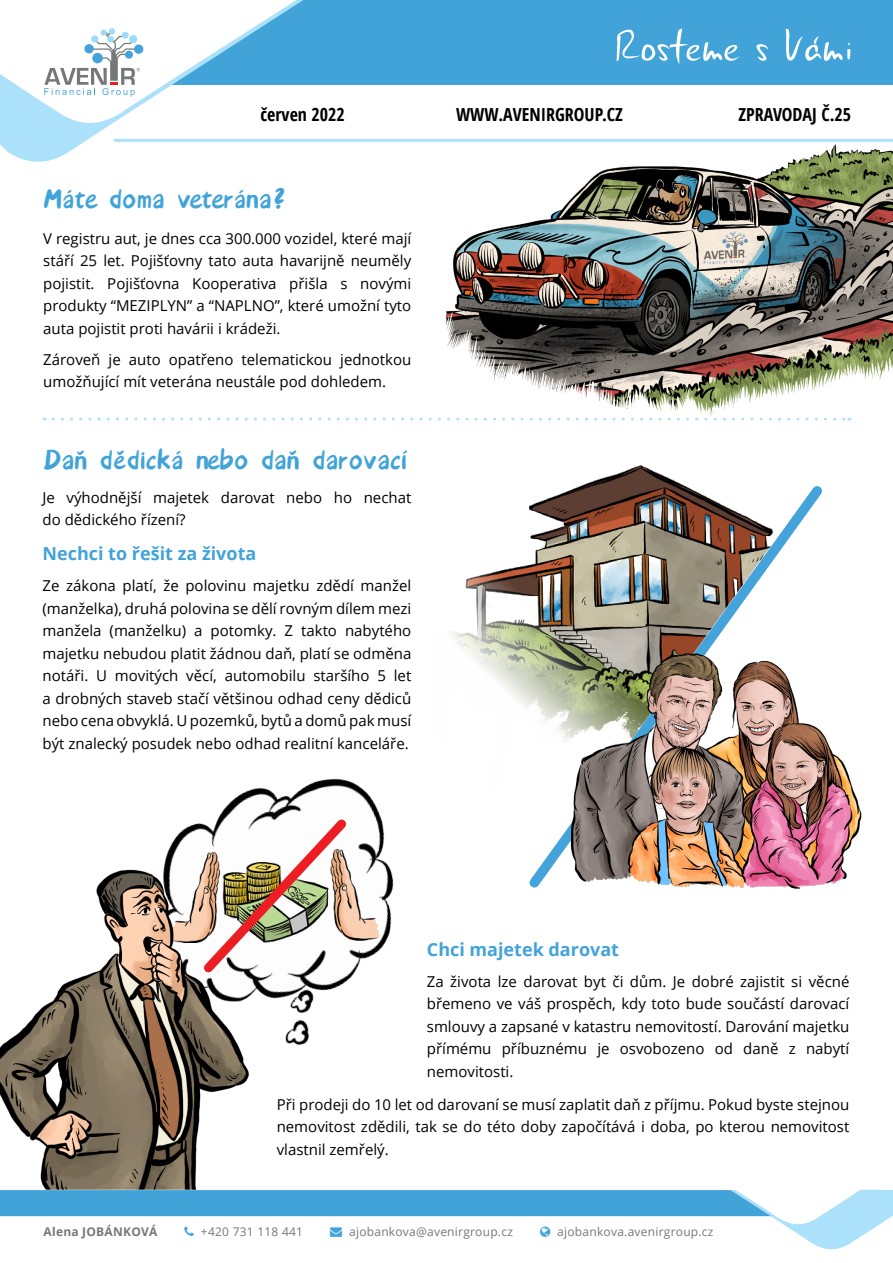
<style>
.page{position:relative;width:893px;height:1263px;background:#fff}
.page>*{position:absolute;margin:0;border:0;box-sizing:border-box;transform-origin:0 0}
.t1{font:36px "Avenir Font";color:#41a3d8}
.t2{font:700 condensed 18px "Open Sans";color:#000}
.t3{font:700 18px "Open Sans";color:#41a3d8}
.t4{font:15px/22.5px "Open Sans";color:#000;text-align:justify}
.t5{font:12px "Open Sans";letter-spacing:.02em;color:#757779}
.t6{font:700 12px "Open Sans";letter-spacing:.02em;color:#757779}
.s1{color:#40a4da}
</style>
<div class="page">
<div style="left:22px;top:0;width:871px;height:85px;background:#41a3d8"></div>
<svg style="left:0;top:0;width:328px;height:162px"></svg>
<svg style="left:617px;top:29px;width:123px;height:35px"></svg>
<svg style="left:756px;top:44px;width:13px;height:17px"></svg>
<svg style="left:786px;top:29px;width:64px;height:32px"></svg>
<svg style="left:0;top:0;width:302px;height:129px"></svg>
<hr style="left:115px;top:139px;width:778px;height:3px;background:#abe1fa">
<img style="left:180px;top:779px;width:214px;height:261px">
<img style="left:354px;top:849px;width:25px;height:93px">
<svg style="left:196px;top:811px;width:158px;height:169px"></svg>
<svg style="left:42px;top:417px;width:808px;height:362px"></svg>
<img style="left:446px;top:144px;width:447px;height:274px">
<img style="left:511px;top:606px;width:351px;height:283px">
<img style="left:0;top:832px;width:308px;height:357px">
<svg style="left:0;top:1189px;width:893px;height:61px"></svg>
<p class="t2" style="left:261px;top:101px;width:86px">červen 2022</p>
<p class="t2" style="left:456px;top:101px;width:168px">WWW.AVENIRGROUP.CZ</p>
<p class="t2" style="left:738px;top:101px;width:114px">ZPRAVODAJ Č.25</p>
<h1 class="t1" style="left:43px;top:184px;width:245px">Máte doma veterána?</h1>
<p class="t4" style="left:43px;top:227px;width:370px">V registru aut, je dnes cca 300.000 vozidel, které mají stáří 25 let. Pojišťovny tato auta havarijně neuměly pojistit. Pojišťovna Kooperativa přišla s novými produkty “MEZIPLYN” a “NAPLNO”, které umožní tyto auta pojistit proti havárii i krádeži.</p>
<p class="t4" style="left:43px;top:348px;width:370px">Zároveň je auto opatřeno telematickou jednotkou umožňující mít veterána neustále pod dohledem.</p>
<h1 class="t1" style="left:43px;top:445px;width:367px">Daň dědická nebo daň darovací</h1>
<p class="t4" style="left:43px;top:485px;width:370px">Je výhodnější majetek darovat nebo ho nechat do dědického řízení?</p>
<p class="t3" style="left:43px;top:541px;width:215px">Nechci to řešit za života</p>
<p class="t4" style="left:43px;top:574px;width:370px">Ze zákona platí, že polovinu majetku zdědí manžel (manželka), druhá polovina se dělí rovným dílem mezi manžela (manželku) a potomky. Z takto nabytého majetku nebudou platit žádnou daň, platí se odměna notáři. U movitých věcí, automobilu staršího 5 let a drobných staveb stačí většinou odhad ceny dědiců nebo cena obvyklá. U pozemků, bytů a domů pak musí být znalecký posudek nebo odhad realitní kanceláře.</p>
<p class="t3" style="left:427px;top:936px;width:194px">Chci majetek darovat</p>
<p class="t4" style="left:427px;top:969px;width:424px">Za života lze darovat byt či dům. Je dobré zajistit si věcné břemeno ve váš prospěch, kdy toto bude součástí darovací smlouvy a zapsané v katastru nemovitostí. Darování majetku přímému příbuznému je osvobozeno od daně z nabytí nemovitosti.</p>
<p class="t4" style="left:277px;top:1092px;width:574px">Při prodeji do 10 let od darovaní se musí zaplatit daň z příjmu. Pokud byste stejnou nemovitost zdědili, tak se do této doby započítává i doba, po kterou nemovitost vlastnil zemřelý.</p>
<p class="t6" style="left:44px;top:1223px;width:115px">Alena JOBÁNKOVÁ</p>
<p class="t5" style="left:201px;top:1223px;width:104px">+420 731 118 441</p>
<p class="t5" style="left:330px;top:1223px;width:184px"><span class="s1">→</span> ajobankova@avenirgroup.cz</p>
<p class="t5" style="left:557px;top:1223px;width:158px">ajobankova.avenirgroup.cz</p>
</div>
